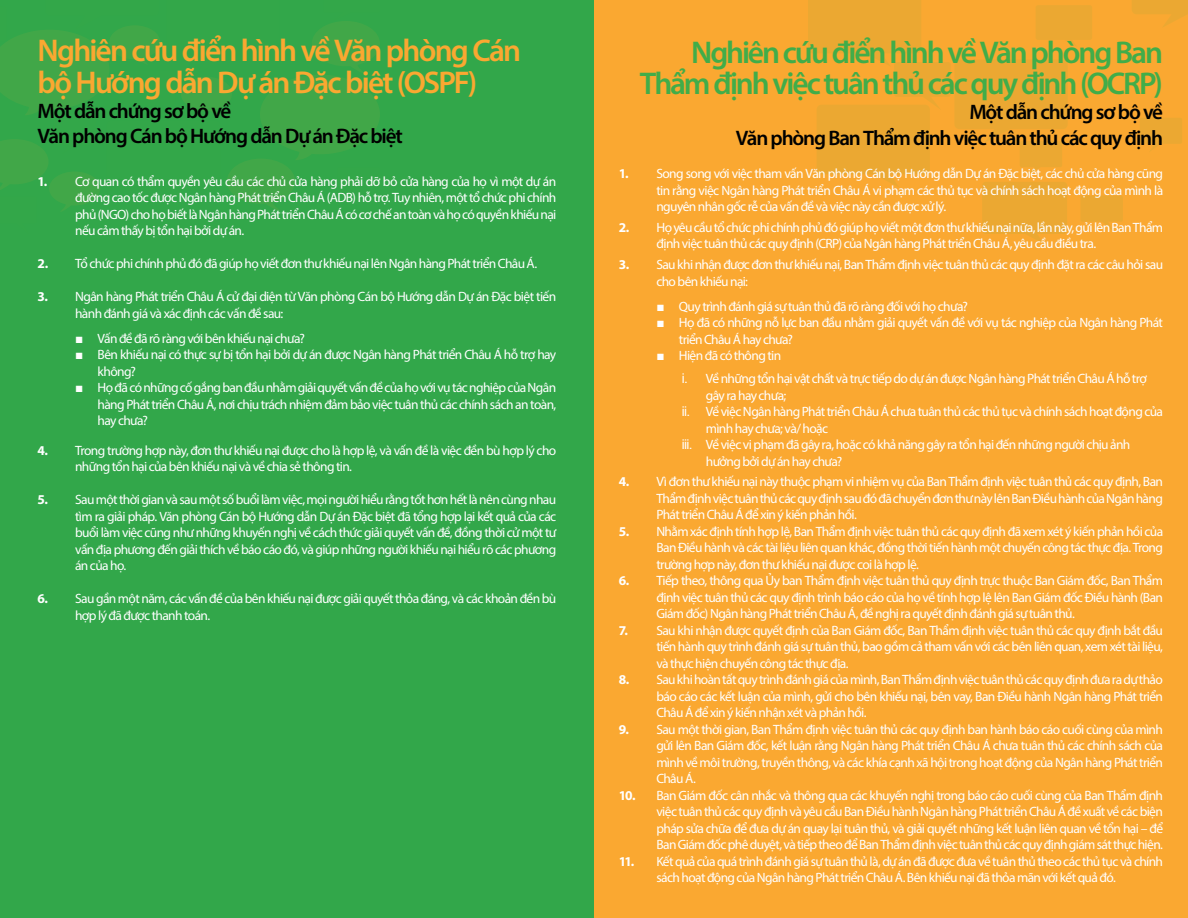
<style>
.page{position:relative;width:1188px;height:918px;background:#fff}
.page>*{position:absolute;margin:0;border:0;box-sizing:border-box;transform-origin:0 0}
.t1{font:600 31.5px/31.5px "Myriad Pro";letter-spacing:-.07em;color:#41ad49;text-align:right}
.t2{font:600 31.5px/31.5px "Myriad Pro";letter-spacing:-.06em;color:#faa831}
.t3{font:600 21px/25.2px "Myriad Pro";letter-spacing:-.055em;color:#000;text-align:right}
.t4{font:13.5px/16.5px "Myriad Pro";letter-spacing:-.05em;color:#fff;text-align:justify}
.s1{font-weight:700}
.s2{font-family:"Arial"}
</style>
<div class="page">
<div style="left:578px;top:0;width:610px;height:918px;background:#faa831"></div>
<svg style="left:808px;top:0;width:380px;height:243px"></svg>
<div style="left:0;top:0;width:594px;height:918px;background:#32a74a"></div>
<svg style="left:0;top:21px;width:380px;height:190px"></svg>
<h1 class="t2" style="left:38px;top:34px;width:485px">Nghiên cứu điển hình về Văn phòng Cán bộ Hướng dẫn Dự án Đặc biệt (OSPF)</h1>
<h2 class="t3" style="left:38px;top:98px;width:367px;text-align:left">Một dẫn chứng sơ bộ về<br>Văn phòng Cán bộ Hướng dẫn Dự án Đặc biệt</h2>
<p class="t4" style="left:75px;top:173px;width:483px;text-indent:-37px"><span class="s1">1.</span> Cơ quan có thẩm quyền yêu cầu các chủ cửa hàng phải dỡ bỏ cửa hàng của họ vì một dự án đường cao tốc được Ngân hàng Phát triển Châu Á (ADB) hỗ trợ. Tuy nhiên, một tổ chức phi chính phủ (NGO) cho họ biết là Ngân hàng Phát triển Châu Á có cơ chế an toàn và họ có quyền khiếu nại nếu cảm thấy bị tổn hại bởi dự án.</p>
<p class="t4" style="left:38px;top:255px;width:501px"><span class="s1">2.</span> Tổ chức phi chính phủ đó đã giúp họ viết đơn thư khiếu nại lên Ngân hàng Phát triển Châu Á.</p>
<p class="t4" style="left:75px;top:288px;width:483px;text-indent:-38px"><span class="s1">3.</span> Ngân hàng Phát triển Châu Á cử đại diện từ Văn phòng Cán bộ Hướng dẫn Dự án Đặc biệt tiến hành đánh giá và xác định các vấn đề sau:</p>
<p class="t4" style="left:75px;top:330px;width:231px"><span class="s2">■</span> Vấn đề đã rõ ràng với bên khiếu nại chưa?</p>
<p class="t4" style="left:98px;top:346px;width:460px;text-indent:-22px"><span class="s2">■</span> Bên khiếu nại có thực sự bị tổn hại bởi dự án được Ngân hàng Phát triển Châu Á hỗ trợ hay không?</p>
<p class="t4" style="left:98px;top:379px;width:460px;text-indent:-22px"><span class="s2">■</span> Họ đã có những cố gắng ban đầu nhằm giải quyết vấn đề của họ với vụ tác nghiệp của Ngân hàng Phát triển Châu Á, nơi chịu trách nhiệm đảm bảo việc tuân thủ các chính sách an toàn, hay chưa?</p>
<p class="t4" style="left:75px;top:442px;width:483px;text-indent:-37px"><span class="s1">4.</span> Trong trường hợp này, đơn thư khiếu nại được cho là hợp lệ, và vấn đề là việc đền bù hợp lý cho những tổn hại của bên khiếu nại và về chia sẻ thông tin.</p>
<p class="t4" style="left:75px;top:491px;width:483px;text-indent:-38px"><span class="s1">5.</span> Sau một thời gian và sau một số buổi làm việc, mọi người hiểu rằng tốt hơn hết là nên cùng nhau tìm ra giải pháp. Văn phòng Cán bộ Hướng dẫn Dự án Đặc biệt đã tổng hợp lại kết quả của các buổi làm việc cũng như những khuyến nghị về cách thức giải quyết vấn đề, đồng thời cử một tư vấn địa phương đến giải thích về báo cáo đó, và giúp những người khiếu nại hiểu rõ các phương án của họ.</p>
<p class="t4" style="left:75px;top:590px;width:483px;text-indent:-38px"><span class="s1">6.</span> Sau gần một năm, các vấn đề của bên khiếu nại được giải quyết thỏa đáng, và các khoản đền bù hợp lý đã được thanh toán.</p>
<h1 class="t1" style="left:640px;top:36px;width:525px">Nghiên cứu điển hình về Văn phòng Ban<br>Thẩm định việc tuân thủ các quy định (OCRP)</h1>
<h2 class="t3" style="left:736px;top:99px;width:429px">Một dẫn chứng sơ bộ về<br>Văn phòng Ban Thẩm định việc tuân thủ các quy định</h2>
<p class="t4" style="left:656px;top:165px;width:508px;text-indent:-37px"><span class="s1">1.</span> Song song với việc tham vấn Văn phòng Cán bộ Hướng dẫn Dự án Đặc biệt, các chủ cửa hàng cũng tin rằng việc Ngân hàng Phát triển Châu Á vi phạm các thủ tục và chính sách hoạt động của mình là nguyên nhân gốc rễ của vấn đề và việc này cần được xử lý.</p>
<p class="t4" style="left:656px;top:219px;width:508px;text-indent:-38px"><span class="s1">2.</span> Họ yêu cầu tổ chức phi chính phủ đó giúp họ viết một đơn thư khiếu nại nữa, lần này, gửi lên Ban Thẩm định việc tuân thủ các quy định (CRP) của Ngân hàng Phát triển Châu Á, yêu cầu điều tra.</p>
<p class="t4" style="left:656px;top:256px;width:508px;text-indent:-38px"><span class="s1">3.</span> Sau khi nhận được đơn thư khiếu nại, Ban Thẩm định việc tuân thủ các quy định đặt ra các câu hỏi sau cho bên khiếu nại:</p>
<p class="t4" style="left:656px;top:298px;width:313px"><span class="s2">■</span> Quy trình đánh giá sự tuân thủ đã rõ ràng đối với họ chưa?</p>
<p class="t4" style="left:679px;top:314px;width:486px;text-indent:-23px"><span class="s2">■</span> Họ đã có những nỗ lực ban đầu nhằm giải quyết vấn đề với vụ tác nghiệp của Ngân hàng Phát triển Châu Á hay chưa?</p>
<p class="t4" style="left:682px;top:344px;width:467px;line-height:23px;text-indent:-26px"><span class="s2">■</span> Hiện đã có thông tin<br><span class="s2">i.</span> Về những tổn hại vật chất và trực tiếp do dự án được Ngân hàng Phát triển Châu Á hỗ trợ</p>
<p class="t4" style="left:706px;top:387px;width:82px">gây ra hay chưa;</p>
<p class="t4" style="left:682px;top:403px;width:483px"><span class="s2">ii.</span> Về việc Ngân hàng Phát triển Châu Á chưa tuân thủ các thủ tục và chính sách hoạt động của</p>
<p class="t4" style="left:706px;top:420px;width:124px">mình hay chưa; và/ hoặc</p>
<p class="t4" style="left:682px;top:436px;width:450px"><span class="s2">iii.</span> Về việc vi phạm đã gây ra, hoặc có khả năng gây ra tổn hại đến những người chịu ảnh</p>
<p class="t4" style="left:706px;top:453px;width:138px">hưởng bởi dự án hay chưa?</p>
<p class="t4" style="left:656px;top:473px;width:508px;text-indent:-37px"><span class="s1">4.</span> Vì đơn thư khiếu nại này thuộc phạm vi nhiệm vụ của Ban Thẩm định việc tuân thủ các quy định, Ban Thẩm định việc tuân thủ các quy định sau đó đã chuyển đơn thư này lên Ban Điều hành của Ngân hàng Phát triển Châu Á để xin ý kiến phản hồi.</p>
<p class="t4" style="left:656px;top:523px;width:508px;text-indent:-38px"><span class="s1">5.</span> Nhằm xác định tính hợp lệ, Ban Thẩm định việc tuân thủ các quy định đã xem xét ý kiến phản hồi của Ban Điều hành và các tài liệu liên quan khác, đồng thời tiến hành một chuyến công tác thực địa. Trong trường hợp này, đơn thư khiếu nại được coi là hợp lệ.</p>
<p class="t4" style="left:656px;top:572px;width:508px;text-indent:-38px"><span class="s1">6.</span> Tiếp theo, thông qua Ủy ban Thẩm định việc tuân thủ quy định trực thuộc Ban Giám đốc, Ban Thẩm định việc tuân thủ các quy định trình báo cáo của họ về tính hợp lệ lên Ban Giám đốc Điều hành (Ban Giám đốc) Ngân hàng Phát triển Châu Á, đề nghị ra quyết định đánh giá sự tuân thủ.</p>
<p class="t4" style="left:656px;top:622px;width:508px;text-indent:-38px"><span class="s1">7.</span> Sau khi nhận được quyết định của Ban Giám đốc, Ban Thẩm định việc tuân thủ các quy định bắt đầu tiến hành quy trình đánh giá sự tuân thủ, bao gồm cả tham vấn với các bên liên quan, xem xét tài liệu, và thực hiện chuyến công tác thực địa.</p>
<p class="t4" style="left:656px;top:671px;width:508px;text-indent:-38px"><span class="s1">8.</span> Sau khi hoàn tất quy trình đánh giá của mình, Ban Thẩm định việc tuân thủ các quy định đưa ra dự thảo báo cáo các kết luận của mình, gửi cho bên khiếu nại, bên vay, Ban Điều hành Ngân hàng Phát triển Châu Á để xin ý kiến nhận xét và phản hồi.</p>
<p class="t4" style="left:656px;top:721px;width:508px;text-indent:-37px"><span class="s1">9.</span> Sau một thời gian, Ban Thẩm định việc tuân thủ các quy định ban hành báo cáo cuối cùng của mình gửi lên Ban Giám đốc, kết luận rằng Ngân hàng Phát triển Châu Á chưa tuân thủ các chính sách của mình về môi trường, truyền thông, và các khía cạnh xã hội trong hoạt động của Ngân hàng Phát triển Châu Á.</p>
<p class="t4" style="left:656px;top:787px;width:508px;text-indent:-37px"><span class="s1">10.</span> Ban Giám đốc cân nhắc và thông qua các khuyến nghị trong báo cáo cuối cùng của Ban Thẩm định việc tuân thủ các quy định và yêu cầu Ban Điều hành Ngân hàng Phát triển Châu Á đề xuất về các biện pháp sửa chữa để đưa dự án quay lại tuân thủ, và giải quyết những kết luận liên quan về tổn hại – để Ban Giám đốc phê duyệt, và tiếp theo để Ban Thẩm định việc tuân thủ các quy định giám sát thực hiện.</p>
<p class="t4" style="left:656px;top:853px;width:508px;text-indent:-38px"><span class="s1">11.</span> Kết quả của quá trình đánh giá sự tuân thủ là, dự án đã được đưa về tuân thủ theo các thủ tục và chính sách hoạt động của Ngân hàng Phát triển Châu Á. Bên khiếu nại đã thỏa mãn với kết quả đó.</p>
</div>
